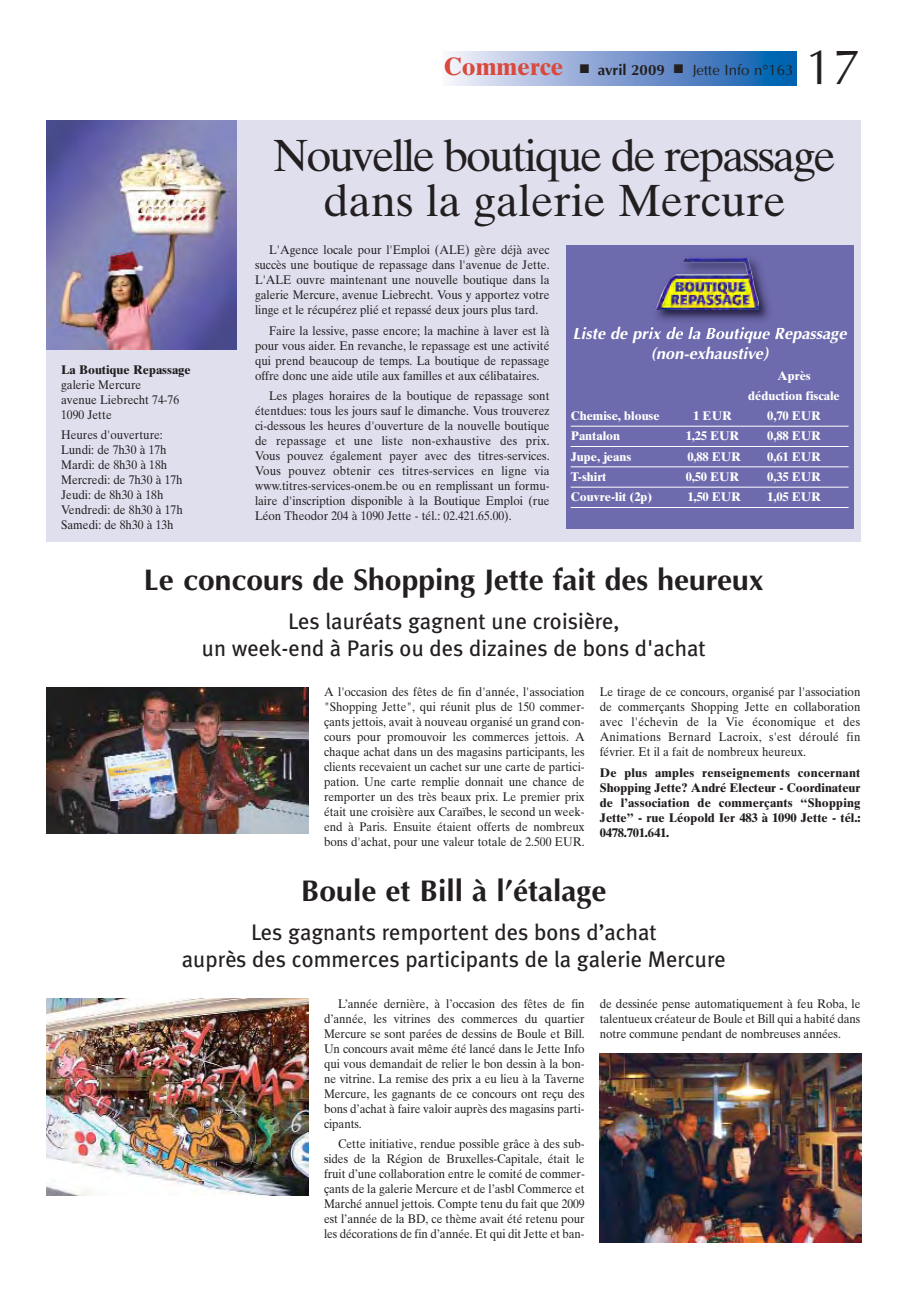
<style>
.page{position:relative;width:922px;height:1294px;background:#fff}
.page>*{position:absolute;margin:0;border:0;box-sizing:border-box;transform-origin:0 0}
.t1{font:49.25px "Optima";color:#231f20}
.t2{font:45px/45px "Times Ten";letter-spacing:-.05em;color:#231f20;text-align:center}
.t3{font:700 30px "Optima";color:#231f20}
.t4{font:22.5px/27px "Meta Plus";color:#231f20;text-align:center}
.t5{font:italic 700 16.25px/20px "Optima";color:#fff;text-align:center}
.t6{font:15px "Optima";color:#231f20}
.t7{font:12.5px/15px "Times Ten";color:#231f20;text-align:justify;scale:.92 1}
.t8{font:700 12.5px/15px "Times Ten";color:#231f20;text-align:justify}
.t9{font:700 12.5px/20px "Times Ten";color:#fff;text-align:center}
.s1{font-family:"Times Ten";font-weight:700;font-size:25px;color:#d9493c}
.s2{font-weight:700}
</style>
<div class="page">
<svg style="left:449px;top:51px;width:347px;height:34px;background:#7b9fd1"></svg>
<div style="left:46px;top:121px;width:815px;height:421px;background:#e0dfee"></div>
<img style="left:46px;top:687px;width:262px;height:146px">
<img style="left:46px;top:998px;width:262px;height:197px">
<img style="left:599px;top:1053px;width:262px;height:189px">
<img style="left:46px;top:120px;width:190px;height:229px">
<div style="left:565px;top:245px;width:288px;height:283px;background:#6d6aad"></div>
<hr style="left:570px;top:426px;width:278px;height:1px;background:#fff">
<hr style="left:570px;top:446px;width:278px;height:1px;background:#fff">
<hr style="left:570px;top:466px;width:278px;height:1px;background:#fff">
<hr style="left:570px;top:487px;width:278px;height:1px;background:#fff">
<hr style="left:570px;top:507px;width:278px;height:1px;background:#fff">
<img style="left:655px;top:266px;width:115px;height:70px">
<img style="left:649px;top:327px;width:26px;height:9px">
<img style="left:655px;top:258px;width:103px;height:51px">
<p class="t6" style="left:443px;top:63px;width:351px"><span class="s1">Commerce</span> ■ <span class="s2">avril 2009</span> ■ Jette Info n°163</p>
<h1 class="t1" style="left:805px;top:47px;width:56px">17</h1>
<p class="t8" style="left:61px;top:363px;width:131px">La Boutique Repassage</p>
<p class="t7" style="left:61px;top:378px;width:130px;text-align:left">galerie Mercure avenue Liebrecht 74-76<br>1090 Jette</p>
<p class="t7" style="left:61px;top:429px;width:134px;text-align:left">Heures d'ouverture:<br>Lundi: de 7h30 à 17h<br>Mardi: de 8h30 à 18h<br>Mercredi: de 7h30 à 17h<br>Jeudi: de 8h30 à 18h<br>Vendredi: de 8h30 à 17h<br>Samedi: de 8h30 à 13h</p>
<h2 class="t2" style="left:273px;top:138px;width:563px">Nouvelle boutique de repassage dans la galerie Mercure</h2>
<p class="t7" style="left:255px;top:244px;width:321px;text-indent:14px">L'Agence locale pour l'Emploi (ALE) gère déjà avec succès une boutique de repassage dans l'avenue de Jette.<br>L'ALE ouvre maintenant une nouvelle boutique dans la galerie Mercure, avenue Liebrecht. Vous y apportez votre linge et le récupérez plié et repassé deux jours plus tard.</p>
<p class="t7" style="left:255px;top:324px;width:321px;text-indent:14px">Faire la lessive, passe encore; la machine à laver est là pour vous aider. En revanche, le repassage est une activité qui prend beaucoup de temps. La boutique de repassage offre donc une aide utile aux familles et aux célibataires.</p>
<p class="t7" style="left:255px;top:389px;width:321px;text-indent:14px">Les plages horaires de la boutique de repassage sont étentdues: tous les jours sauf le dimanche. Vous trouverez ci-dessous les heures d'ouverture de la nouvelle boutique de repassage et une liste non-exhaustive des prix.<br>Vous pouvez également payer avec des titres-services.<br>Vous pouvez obtenir ces titres-services en ligne via www.titres-services-onem.be ou en remplissant un formu&shy;laire d'inscription disponible à la Boutique Emploi (rue Léon Theodor 204 à 1090 Jette - tél.: 02.421.65.00).</p>
<h3 class="t5" style="left:572px;top:325px;width:278px">Liste de prix de la Boutique Repassage (non-exhaustive)</h3>
<p class="t9" style="left:748px;top:366px;width:93px">Après<br>déduction fiscale</p>
<p class="t9" style="left:570px;top:407px;width:90px">Chemise, blouse</p>
<p class="t9" style="left:693px;top:407px;width:40px">1 EUR</p>
<p class="t9" style="left:767px;top:407px;width:55px">0,70 EUR</p>
<p class="t9" style="left:570px;top:427px;width:51px">Pantalon</p>
<p class="t9" style="left:685px;top:427px;width:55px">1,25 EUR</p>
<p class="t9" style="left:767px;top:427px;width:55px">0,88 EUR</p>
<p class="t9" style="left:570px;top:447px;width:62px">Jupe, jeans</p>
<p class="t9" style="left:687px;top:447px;width:55px">0,88 EUR</p>
<p class="t9" style="left:767px;top:447px;width:55px">0,61 EUR</p>
<p class="t9" style="left:570px;top:468px;width:37px">T-shirt</p>
<p class="t9" style="left:685px;top:468px;width:55px">0,50 EUR</p>
<p class="t9" style="left:767px;top:468px;width:55px">0,35 EUR</p>
<p class="t9" style="left:570px;top:488px;width:83px">Couvre-lit (2p)</p>
<p class="t9" style="left:687px;top:488px;width:55px">1,50 EUR</p>
<p class="t9" style="left:767px;top:488px;width:55px">1,05 EUR</p>
<h3 class="t3" style="left:144px;top:567px;width:621px">Le concours de Shopping Jette fait des heureux</h3>
<h3 class="t4" style="left:202px;top:609px;width:505px">Les lauréats gagnent une croisière,<br>un week-end à Paris ou des dizaines de bons d'achat</h3>
<p class="t7" style="left:324px;top:685px;width:285px">A l'occasion des fêtes de fin d'année, l'association "Shopping Jette", qui réunit plus de 150 commer&shy;çants jettois, avait à nouveau organisé un grand con&shy;cours pour promouvoir les commerces jettois. A chaque achat dans un des magasins participants, les clients recevaient un cachet sur une carte de partici&shy;pation. Une carte remplie donnait une chance de remporter un des très beaux prix. Le premier prix était une croisière aux Caraïbes, le second un week&shy;end à Paris. Ensuite étaient offerts de nombreux bons d'achat, pour une valeur totale de 2.500 EUR.</p>
<p class="t7" style="left:599px;top:685px;width:285px">Le tirage de ce concours, organisé par l'association de commerçants Shopping Jette en collaboration avec l'échevin de la Vie économique et des Animations Bernard Lacroix, s'est déroulé fin février. Et il a fait de nombreux heureux.</p>
<p class="t8" style="left:599px;top:766px;width:262px">De plus amples renseignements concernant Shopping Jette? André Electeur - Coordinateur de l’association de commerçants “Shopping Jette” - rue Léopold Ier 483 à 1090 Jette - tél.:<br>0478.701.641.</p>
<h3 class="t3" style="left:301px;top:878px;width:306px">Boule et Bill à l’étalage</h3>
<h3 class="t4" style="left:182px;top:920px;width:545px">Les gagnants remportent des bons d’achat<br>auprès des commerces participants de la galerie Mercure</h3>
<p class="t7" style="left:324px;top:997px;width:285px;text-indent:14px">L’année dernière, à l’occasion des fêtes de fin d’année, les vitrines des commerces du quartier Mercure se sont parées de dessins de Boule et Bill.<br>Un concours avait même été lancé dans le Jette Info qui vous demandait de relier le bon dessin à la bon&shy;ne vitrine. La remise des prix a eu lieu à la Taverne Mercure, les gagnants de ce concours ont reçu des bons d’achat à faire valoir auprès des magasins parti&shy;cipants.</p>
<p class="t7" style="left:324px;top:1137px;width:285px;text-indent:14px">Cette initiative, rendue possible grâce à des sub&shy;sides de la Région de Bruxelles-Capitale, était le fruit d’une collaboration entre le comité de commer&shy;çants de la galerie Mercure et de l’asbl Commerce et Marché annuel jettois. Compte tenu du fait que 2009 est l’année de la BD, ce thème avait été retenu pour les décorations de fin d’année. Et qui dit Jette et ban-</p>
<p class="t7" style="left:599px;top:997px;width:285px">de dessinée pense automatiquement à feu Roba, le talentueux créateur de Boule et Bill qui a habité dans notre commune pendant de nombreuses années.</p>
</div>
